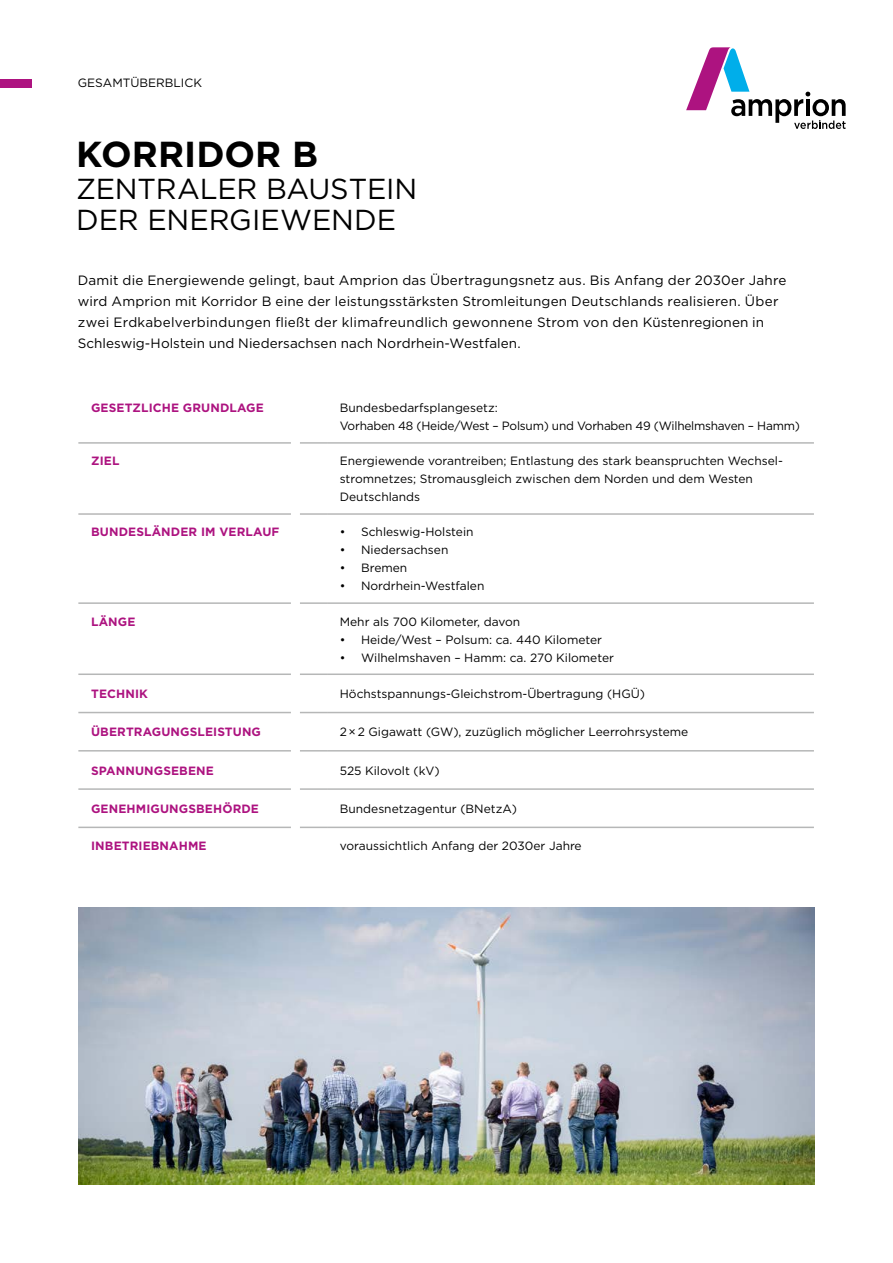
<style>
.page{position:relative;width:893px;height:1263px;background:#fff}
.page>*{position:absolute;margin:0;border:0;box-sizing:border-box;transform-origin:0 0}
.t1{font:700 36.15px "Gotham";color:#000}
.t2{font:28.95px/31.8px "Gotham";letter-spacing:-.005em;color:#000}
.t3{font:13.5px/21px "Gotham";letter-spacing:.01em;color:#000}
.t4{font:12px/18px "Gotham";color:#000}
.t5{font:700 12px "Gotham";letter-spacing:.01em;color:#ad1380}
.t6{font:12px/18px "Gotham";letter-spacing:-.02em;color:#000}
</style>
<div class="page">
<svg style="left:686px;top:47px;width:160px;height:82px"></svg>
<div style="left:0;top:79px;width:32px;height:8px;background:#ad1380"></div>
<hr style="left:78px;top:602px;width:249px;height:2px;background:#b6b7b7">
<hr style="left:327px;top:602px;width:487px;height:2px;background:#b6b7b7">
<hr style="left:78px;top:673px;width:249px;height:2px;background:#b6b7b7">
<hr style="left:327px;top:673px;width:487px;height:2px;background:#b6b7b7">
<hr style="left:78px;top:827px;width:249px;height:1px;background:#b6b7b7">
<hr style="left:327px;top:827px;width:487px;height:1px;background:#b6b7b7">
<hr style="left:78px;top:712px;width:249px;height:1px;background:#b6b7b7">
<hr style="left:327px;top:712px;width:487px;height:1px;background:#b6b7b7">
<hr style="left:78px;top:750px;width:249px;height:1px;background:#b6b7b7">
<hr style="left:327px;top:750px;width:487px;height:1px;background:#b6b7b7">
<hr style="left:78px;top:788px;width:249px;height:2px;background:#b6b7b7">
<hr style="left:327px;top:788px;width:487px;height:2px;background:#b6b7b7">
<hr style="left:78px;top:442px;width:249px;height:2px;background:#b6b7b7">
<hr style="left:327px;top:442px;width:487px;height:2px;background:#b6b7b7">
<hr style="left:78px;top:513px;width:249px;height:2px;background:#b6b7b7">
<hr style="left:327px;top:513px;width:487px;height:2px;background:#b6b7b7">
<div style="left:291px;top:410px;width:9px;height:472px;background:#fff"></div>
<img style="left:79px;top:908px;width:735px;height:276px">
<p class="t4" style="left:78px;top:74px;width:126px">GESAMTÜBERBLICK</p>
<h1 class="t1" style="left:76px;top:130px;width:243px">KORRIDOR B</h1>
<h2 class="t2" style="left:76px;top:172px;width:343px">ZENTRALER BAUSTEIN<br>DER ENERGIEWENDE</h2>
<p class="t3" style="left:78px;top:269px;width:710px">Damit die Energiewende gelingt, baut Amprion das Übertragungsnetz aus. Bis Anfang der 2030er Jahre wird Amprion mit Korridor B eine der leistungsstärksten Stromleitungen Deutschlands realisieren. Über zwei Erdkabelverbindungen fließt der klimafreundlich gewonnene Strom von den Küstenregionen in Schleswig-Holstein und Niedersachsen nach Nordrhein-Westfalen.</p>
<p class="t5" style="left:91px;top:400px;width:174px">GESETZLICHE GRUNDLAGE</p>
<p class="t6" style="left:340px;top:399px;width:462px">Bundesbedarfsplangesetz:<br>Vorhaben 48 (Heide/West – Polsum) und Vorhaben 49 (Wilhelmshaven – Hamm)</p>
<p class="t5" style="left:91px;top:453px;width:30px">ZIEL</p>
<p class="t4" style="left:340px;top:452px;width:443px">Energiewende vorantreiben; Entlastung des stark beanspruchten Wechsel&shy;stromnetzes; Stromausgleich zwischen dem Norden und dem Westen<br>Deutschlands</p>
<p class="t5" style="left:91px;top:524px;width:190px">BUNDESLÄNDER IM VERLAUF</p>
<p class="t4" style="left:340px;top:523px;width:135px">• Schleswig-Holstein</p>
<p class="t4" style="left:340px;top:541px;width:110px">• Niedersachsen</p>
<p class="t4" style="left:340px;top:559px;width:69px">• Bremen</p>
<p class="t4" style="left:340px;top:577px;width:146px">• Nordrhein-Westfalen</p>
<p class="t5" style="left:91px;top:613px;width:46px">LÄNGE</p>
<p class="t4" style="left:340px;top:612px;width:182px">Mehr als 700 Kilometer, davon</p>
<p class="t4" style="left:340px;top:630px;width:264px">• Heide/West – Polsum: ca. 440 Kilometer</p>
<p class="t4" style="left:340px;top:648px;width:276px">• Wilhelmshaven – Hamm: ca. 270 Kilometer</p>
<p class="t5" style="left:91px;top:686px;width:58px">TECHNIK</p>
<p class="t4" style="left:340px;top:685px;width:307px">Höchstspannungs-Gleichstrom-Übertragung (HGÜ)</p>
<p class="t5" style="left:91px;top:724px;width:171px">ÜBERTRAGUNGSLEISTUNG</p>
<p class="t4" style="left:340px;top:723px;width:350px">2 × 2 Gigawatt (GW), zuzüglich möglicher Leerrohrsysteme</p>
<p class="t5" style="left:91px;top:762px;width:124px">SPANNUNGSEBENE</p>
<p class="t4" style="left:340px;top:761px;width:101px">525 Kilovolt (kV)</p>
<p class="t5" style="left:91px;top:801px;width:169px">GENEHMIGUNGSBEHÖRDE</p>
<p class="t4" style="left:340px;top:799px;width:179px">Bundesnetzagentur (BNetzA)</p>
<p class="t5" style="left:91px;top:837px;width:117px">INBETRIEBNAHME</p>
<p class="t4" style="left:340px;top:836px;width:243px">voraussichtlich Anfang der 2030er Jahre</p>
</div>
